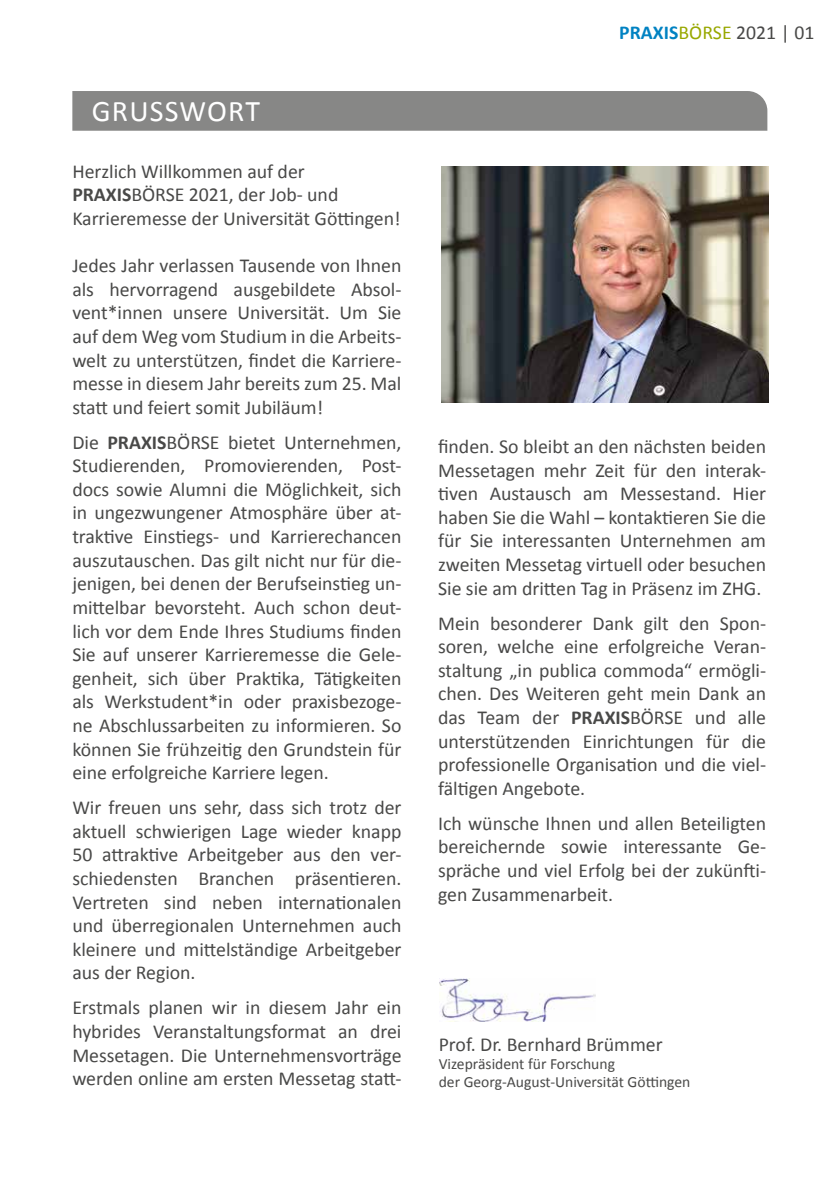
<style>
.page{position:relative;width:840px;height:1191px;background:#fff}
.page>*{position:absolute;margin:0;border:0;box-sizing:border-box;transform-origin:0 0}
.t1{font:30px "Calibri";letter-spacing:.04em;color:#fff}
.t2{font:19.8px/23.6px "Calibri";color:#494948;text-align:justify}
.t3{font:15.6px/18px "Calibri";color:#494948}
.s1{font-weight:700}
.s2{font-weight:700;color:#0082c2}
.s3{color:#98a800}
</style>
<div class="page">
<div style="left:72px;top:91px;width:695px;height:40px;background:#878786"></div>
<img style="left:441px;top:167px;width:326px;height:235px">
<img style="left:439px;top:978px;width:156px;height:43px">
<h1 class="t1" style="left:92px;top:90px;width:170px">GRUSSWORT</h1>
<p class="t2" style="left:72px;top:159px;width:329px;text-align:left">Herzlich Willkommen auf der<br><span class="s1">PRAXIS</span>BÖRSE 2021, der Job- und<br>Karrieremesse der Universität Göttingen!</p>
<p class="t2" style="left:72px;top:253px;width:330px">Jedes Jahr verlassen Tausende von Ihnen als hervorragend ausgebildete Absol&shy;vent*innen unsere Universität. Um Sie auf dem Weg vom Studium in die Arbeits&shy;welt zu unterstützen, findet die Karriere&shy;messe in diesem Jahr bereits zum 25. Mal statt und feiert somit Jubiläum!</p>
<p class="t2" style="left:72px;top:430px;width:330px">Die <span class="s1">PRAXIS</span>BÖRSE bietet Unternehmen, Studierenden, Promovierenden, Post&shy;docs sowie Alumni die Möglichkeit, sich in ungezwungener Atmosphäre über at&shy;traktive Einstiegs- und Karrierechancen auszutauschen. Das gilt nicht nur für die&shy;jenigen, bei denen der Berufseinstieg un&shy;mittelbar bevorsteht. Auch schon deut&shy;lich vor dem Ende Ihres Studiums finden Sie auf unserer Karrieremesse die Gele&shy;genheit, sich über Praktika, Tätigkeiten als Werkstudent*in oder praxisbezoge&shy;ne Abschlussarbeiten zu informieren. So können Sie frühzeitig den Grundstein für eine erfolgreiche Karriere legen.</p>
<p class="t2" style="left:72px;top:795px;width:330px">Wir freuen uns sehr, dass sich trotz der aktuell schwierigen Lage wieder knapp 50 attraktive Arbeitgeber aus den ver&shy;schiedensten Branchen präsentieren.<br>Vertreten sind neben internationalen und überregionalen Unternehmen auch kleinere und mittelständige Arbeitgeber aus der Region.</p>
<p class="t2" style="left:72px;top:995px;width:330px">Erstmals planen wir in diesem Jahr ein hybrides Veranstaltungsformat an drei Messetagen. Die Unternehmensvorträge werden online am ersten Messetag statt-</p>
<p class="t2" style="left:619px;top:20px;width:196px"><span class="s2">PRAXIS</span><span class="s3">BÖRSE</span> 2021 | 01</p>
<p class="t2" style="left:438px;top:434px;width:329px">finden. So bleibt an den nächsten beiden Messetagen mehr Zeit für den interak&shy;tiven Austausch am Messestand. Hier haben Sie die Wahl – kontaktieren Sie die für Sie interessanten Unternehmen am zweiten Messetag virtuell oder besuchen Sie sie am dritten Tag in Präsenz im ZHG.</p>
<p class="t2" style="left:438px;top:610px;width:329px">Mein besonderer Dank gilt den Spon&shy;soren, welche eine erfolgreiche Veran&shy;staltung „in publica commoda“ ermögli&shy;chen. Des Weiteren geht mein Dank an das Team der <span class="s1">PRAXIS</span>BÖRSE und alle unterstützenden Einrichtungen für die professionelle Organisation und die viel&shy;fältigen Angebote.</p>
<p class="t2" style="left:438px;top:811px;width:329px">Ich wünsche Ihnen und allen Beteiligten bereichernde sowie interessante Ge&shy;spräche und viel Erfolg bei der zukünfti&shy;gen Zusammenarbeit.</p>
<p class="t2" style="left:438px;top:1031px;width:225px">Prof. Dr. Bernhard Brümmer</p>
<p class="t3" style="left:438px;top:1054px;width:253px">Vizepräsident für Forschung<br>der Georg-August-Universität Göttingen</p>
</div>
